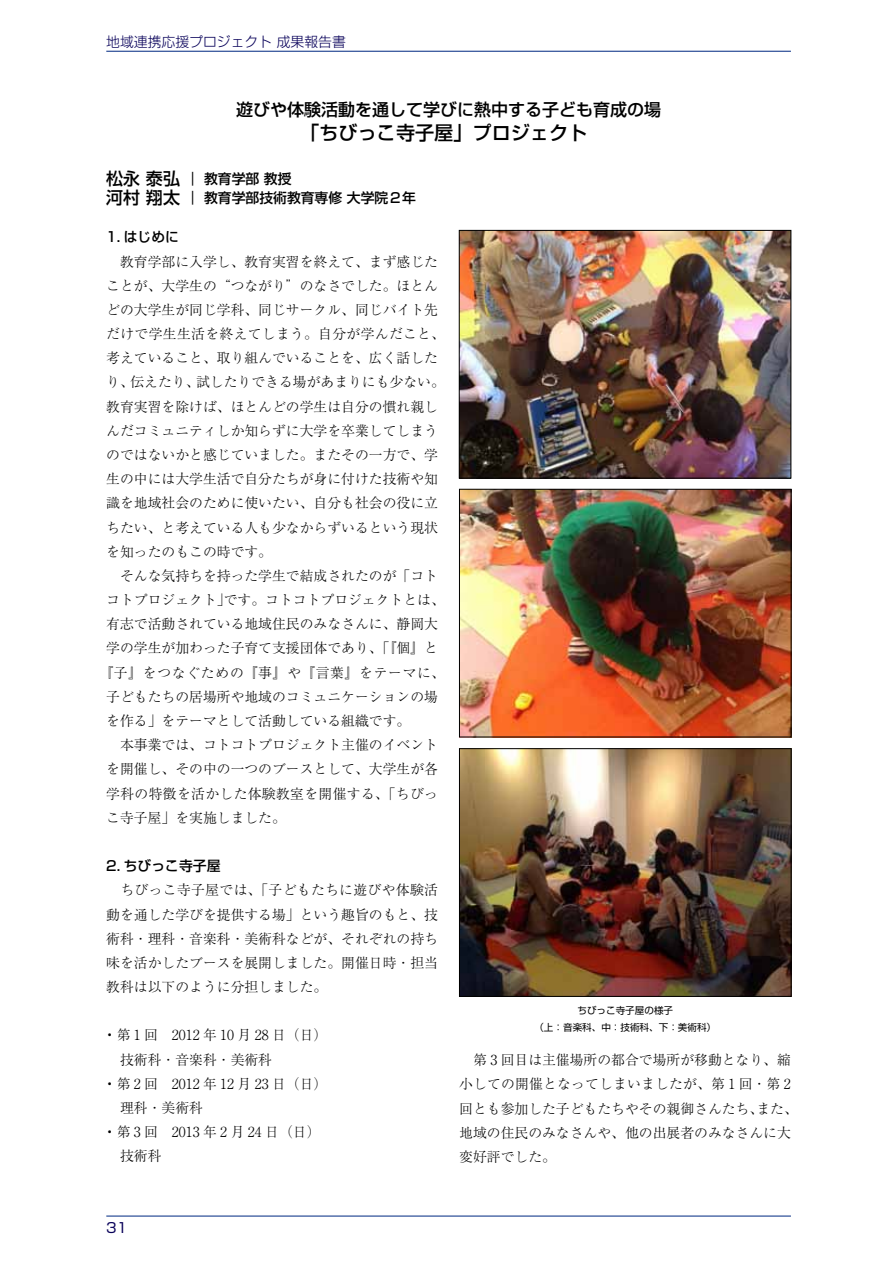
<style>
.page{position:relative;width:893px;height:1263px;background:#fff}
.page>*{position:absolute;margin:0;border:0;box-sizing:border-box;transform-origin:0 0}
.t1{font:500 19.2px "Shin Go Pro";color:#000}
.t2{font:500 16.95px "Shin Go Pro";color:#000}
.t3{font:300 13.8px/24.2px "Ryumin Pro";color:#000}
.t4{font:300 13.8px "Ryumin Pro";letter-spacing:.025em;color:#000}
.t5{font:500 13.8px/19.2px "Shin Go Pro";color:#000}
.t6{font:300 13.8px "Ryumin Pro";letter-spacing:.05em;color:#000}
.t7{font:300 13.8px "Shin Go Pro";color:#080059}
.t8{font:13.8px "Shin Go Pro";color:#080059}
.t9{font:9.6px/16.8px "Shin Go Pro";color:#000;text-align:center}
.s1{font-size:16.95px}
.s2{font-family:"Koz Min Pro";font-weight:400}
</style>
<div class="page">
<hr style="left:106px;top:51px;width:685px;height:1px;background:#0c3388">
<hr style="left:106px;top:1215px;width:685px;height:1px;background:#0c3388">
<img style="left:461px;top:232px;width:328px;height:244px">
<div style="left:459px;top:230px;width:332px;height:248px;border:1px solid #000"></div>
<img style="left:461px;top:491px;width:328px;height:244px">
<div style="left:459px;top:489px;width:332px;height:248px;border:1px solid #000"></div>
<img style="left:461px;top:750px;width:328px;height:244px">
<div style="left:459px;top:748px;width:332px;height:248px;border:1px solid #000"></div>
<p class="t7" style="left:106px;top:31px;width:241px">地域連携応援プロジェクト 成果報告書</p>
<p class="t2" style="left:236px;top:95px;width:427px">遊びや体験活動を通して学びに熱中する子ども育成の場</p>
<h1 class="t1" style="left:300px;top:117px;width:289px">「ちびっこ寺子屋」プロジェクト</h1>
<p class="t5" style="left:106px;top:167px;width:311px"><span class="s1">松永 泰弘</span> ｜ 教育学部 教授<br><span class="s1">河村 翔太</span> ｜ 教育学部技術教育専修 大学院２年</p>
<p class="t5" style="left:106px;top:226px;width:74px">1. はじめに</p>
<p class="t3" style="left:106px;top:248px;width:333px">　教育学部に入学し、教育実習を終えて、まず感じた</p>
<p class="t3" style="left:106px;top:272px;width:333px">ことが、大学生の“つながり”のなさでした。ほとん</p>
<p class="t3" style="left:106px;top:297px;width:333px">どの大学生が同じ学科、同じサークル、同じバイト先</p>
<p class="t4" style="left:106px;top:323px;width:340px">だけで学生生活を終えてしまう。自分が学んだこと、</p>
<p class="t3" style="left:106px;top:345px;width:333px">考えていること、取り組んでいることを、広く話した</p>
<p class="t3" style="left:106px;top:369px;width:340px">り、伝えたり、試したりできる場があまりにも少ない。</p>
<p class="t3" style="left:106px;top:393px;width:333px">教育実習を除けば、ほとんどの学生は自分の慣れ親し</p>
<p class="t3" style="left:106px;top:417px;width:333px">んだコミュニティしか知らずに大学を卒業してしまう</p>
<p class="t3" style="left:106px;top:442px;width:333px">のではないかと感じていました。またその一方で、学</p>
<p class="t3" style="left:106px;top:466px;width:333px">生の中には大学生活で自分たちが身に付けた技術や知</p>
<p class="t3" style="left:106px;top:490px;width:333px">識を地域社会のために使いたい、自分も社会の役に立</p>
<p class="t3" style="left:106px;top:514px;width:333px">ちたい、と考えている人も少なからずいるという現状</p>
<p class="t3" style="left:106px;top:538px;width:167px">を知ったのもこの時です。</p>
<p class="t3" style="left:106px;top:563px;width:333px">　そんな気持ちを持った学生で結成されたのが「コト</p>
<p class="t3" style="left:106px;top:587px;width:340px">コトプロジェクト」です。コトコトプロジェクトとは、</p>
<p class="t3" style="left:106px;top:611px;width:333px">有志で活動されている地域住民のみなさんに、静岡大</p>
<p class="t3" style="left:106px;top:635px;width:333px">学の学生が加わった子育て支援団体であり、「『個』と</p>
<p class="t6" style="left:99px;top:662px;width:347px">『子』をつなぐための『事』や『言葉』をテーマに、</p>
<p class="t3" style="left:106px;top:683px;width:333px">子どもたちの居場所や地域のコミュニケーションの場</p>
<p class="t3" style="left:106px;top:708px;width:306px">を作る」をテーマとして活動している組織です。</p>
<p class="t3" style="left:106px;top:732px;width:333px">　本事業では、コトコトプロジェクト主催のイベント</p>
<p class="t3" style="left:106px;top:756px;width:333px">を開催し、その中の一つのブースとして、大学生が各</p>
<p class="t4" style="left:106px;top:783px;width:333px">学科の特徴を活かした体験教室を開催する、「ちびっ</p>
<p class="t3" style="left:106px;top:804px;width:181px">こ寺子屋」を実施しました。</p>
<p class="t5" style="left:106px;top:855px;width:116px">2. ちびっこ寺子屋</p>
<p class="t3" style="left:106px;top:877px;width:333px;text-align:justify">　ちびっこ寺子屋では、「子どもたちに遊びや体験活動を通した学びを提供する場」という趣旨のもと、技術科・理科・音楽科・美術科などが、それぞれの持ち味を活かしたブースを展開しました。開催日時・担当教科は以下のように分担しました。</p>
<p class="t3" style="left:103px;top:1022px;width:226px"><span class="s2">・</span>第 1 回　2012 年 10 月 28 日（日）　技術科・音楽科・美術科<br><span class="s2">・</span>第 2 回　2012 年 12 月 23 日（日）　理科・美術科<br><span class="s2">・</span>第 3 回　2013 年 2 月 24 日（日）　技術科</p>
<p class="t9" style="left:534px;top:1001px;width:183px">ちびっこ寺子屋の様子<br>（上：音楽科、中：技術科、下：美術科）</p>
<p class="t3" style="left:459px;top:1047px;width:340px">　第 3 回目は主催場所の都合で場所が移動となり、縮小しての開催となってしまいましたが、第 1 回・第 2回とも参加した子どもたちやその親御さんたち、また、地域の住民のみなさんや、他の出展者のみなさんに大変好評でした。</p>
<p class="t8" style="left:106px;top:1216px;width:22px">31</p>
</div>
